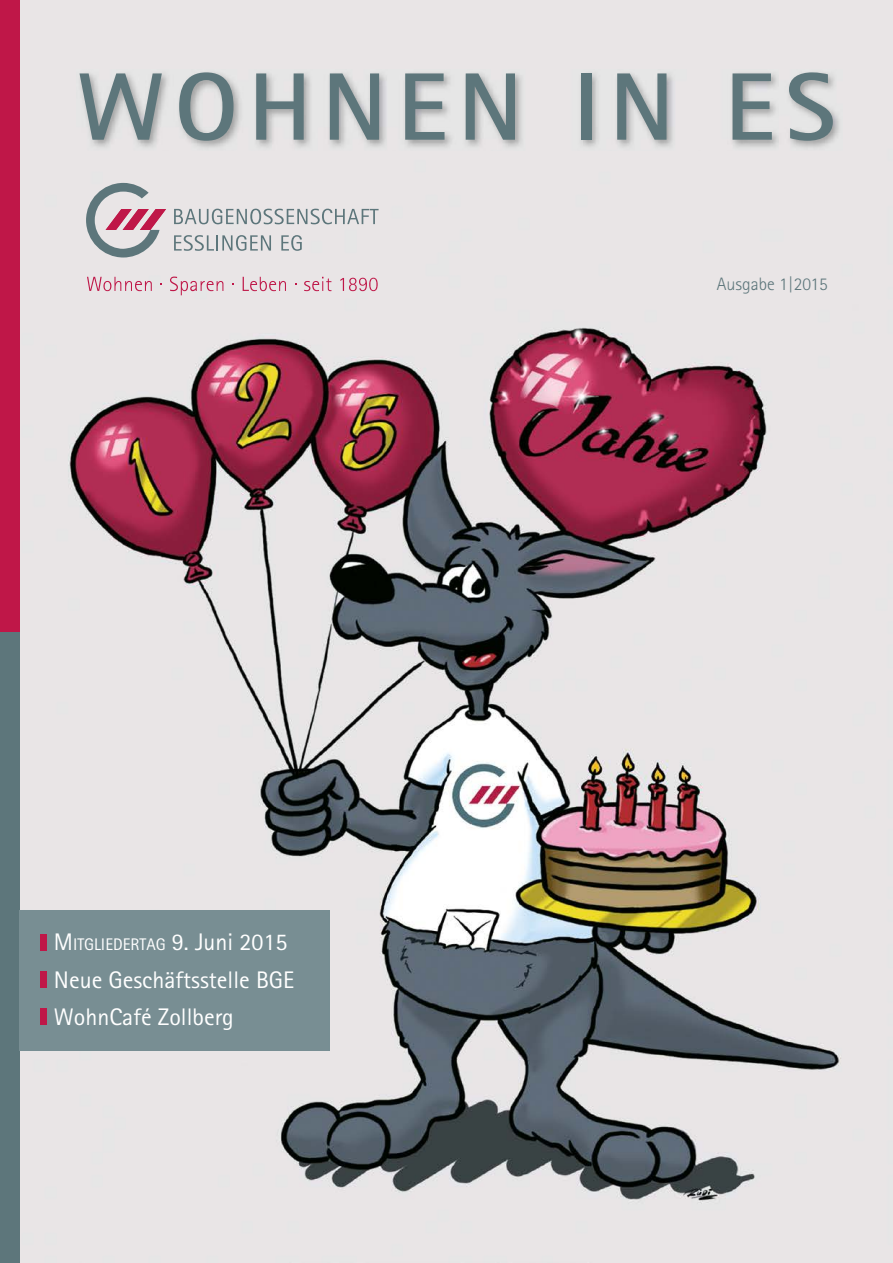
<style>
.page{position:relative;width:893px;height:1263px;background:#fff}
.page>*{position:absolute;margin:0;border:0;box-sizing:border-box;transform-origin:0 0}
.t1{font:700 96px "Rotis Sans Serif";letter-spacing:.1em;color:#5d767b;scale:1.05 1}
.t2{font:24px/37.2px "Rotis Sans Serif";color:#fff}
.t3{font:300 18px "Rotis Sans Serif";color:#5d767b}
.t4{font:16.8px "Rotis Sans Serif";color:#fff}
.s1{font-size:24px}
</style>
<div class="page">
<img style="left:19px;top:0;width:874px;height:1263px">
<img style="left:76px;top:69px;width:766px;height:81px">
<svg style="left:174px;top:209px;width:205px;height:15px;background:#bec2c5"></svg>
<svg style="left:174px;top:235px;width:97px;height:16px;background:#bdc2c4"></svg>
<svg style="left:281px;top:235px;width:21px;height:16px"></svg>
<svg style="left:86px;top:183px;width:80px;height:74px;background:#c1b1b9"></svg>
<svg style="left:87px;top:277px;width:65px;height:14px"></svg>
<svg style="left:170px;top:277px;width:53px;height:18px"></svg>
<svg style="left:243px;top:277px;width:43px;height:14px"></svg>
<svg style="left:304px;top:277px;width:27px;height:14px"></svg>
<svg style="left:340px;top:278px;width:38px;height:13px"></svg>
<div style="left:0;top:631px;width:19px;height:632px;background:#5d767b"></div>
<div style="left:19px;top:910px;width:311px;height:141px;background:#788e93"></div>
<div style="left:40px;top:934px;width:7px;height:16px;background:#bf1748"></div>
<div style="left:40px;top:971px;width:7px;height:17px;background:#bf1748"></div>
<div style="left:40px;top:1008px;width:7px;height:17px;background:#bf1748"></div>
<div style="left:0;top:0;width:19px;height:631px;background:#bf1748"></div>
<h1 class="t1" style="left:77px;top:46px;width:724px">WOHNEN IN ES</h1>
<p class="t4" style="left:54px;top:935px;width:235px"><span class="s1">M</span>ITGLIEDERTAG <span class="s1">9. Juni 2015</span></p>
<p class="t2" style="left:54px;top:961px;width:242px">Neue Geschäftsstelle BGE<br>WohnCafé Zollberg</p>
<p class="t3" style="left:717px;top:274px;width:112px">Ausgabe 1|2015</p>
</div>
